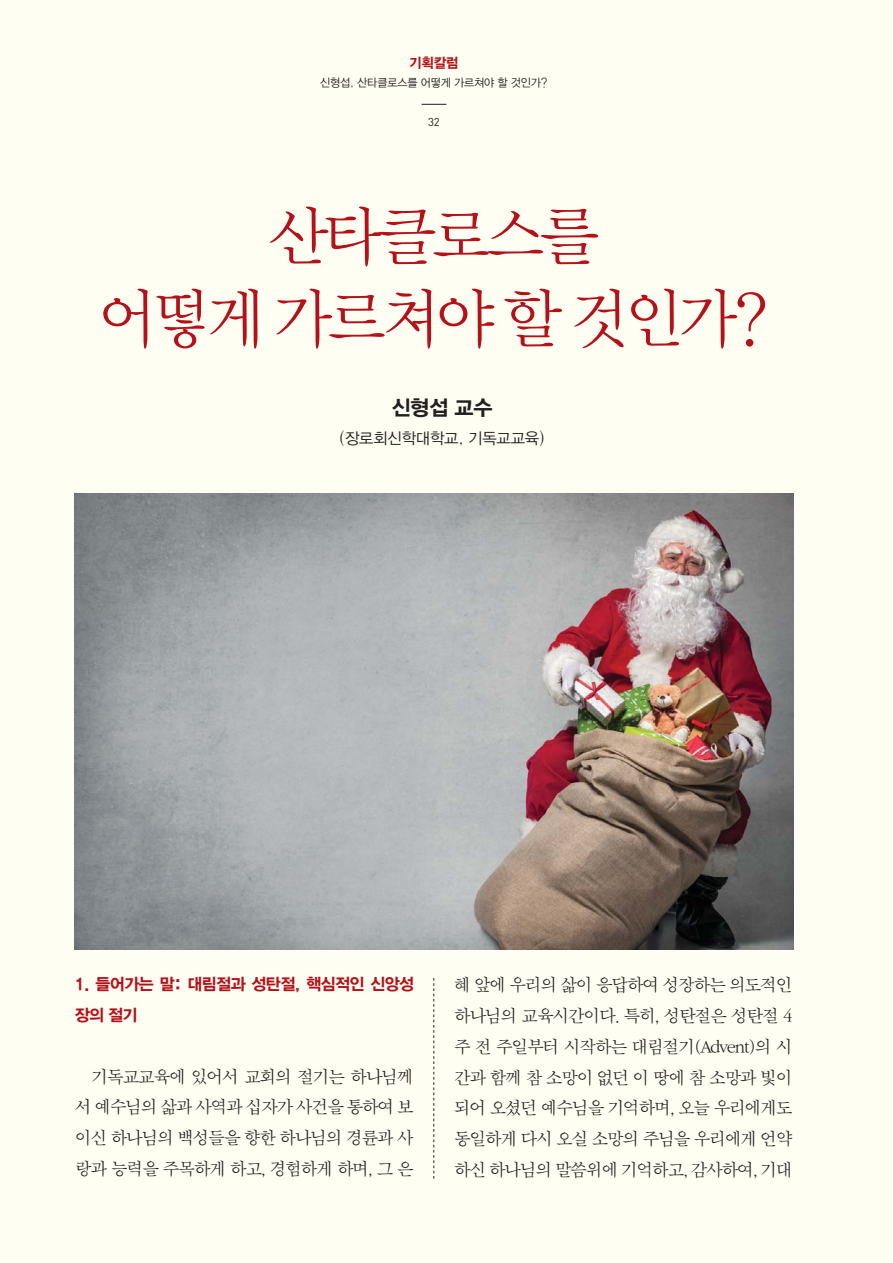
<style>
.page{position:relative;width:893px;height:1263px;background:#fff}
.page>*{position:absolute;margin:0;border:0;box-sizing:border-box;transform-origin:0 0}
.t1{font:64.65px/82.1px "Yoon Myungjo L KS Cms UHC H";letter-spacing:-.075em;color:#b5111a;text-align:center}
.t2{font:21px "Yoon Gothic B KS Cms UHC H";color:#231f20}
.t3{font:17.4px/30.8px "SM3 S Pmu 02 KS Cms UHC H";letter-spacing:-.1em;color:#231f20;text-align:justify}
.t4{font:16.65px/30.8px "Yoon Gothic B KS Cms UHC H";letter-spacing:-.035em;color:#b5111a}
.t5{font:15.75px "Yoon Gothic L KS Cms UHC H";letter-spacing:-.01em;color:#231f20}
.t6{font:13.95px "Yoon Gothic B KS Cms UHC H";color:#b5111a}
.t7{font:11.4px "Yoon Gothic L KS Cms UHC H";letter-spacing:-.01em;color:#231f20}
.t8{font:11.4px "DIN";color:#231f20}
</style>
<div class="page">
<div style="left:1px;top:0;width:891px;height:1263px;background:#fffef2"></div>
<svg style="left:433px;top:978px;width:1px;height:201px"></svg>
<svg style="left:422px;top:104px;width:24px;height:1px"></svg>
<img style="left:75px;top:494px;width:718px;height:455px">
<p class="t6" style="left:409px;top:56px;width:51px">기획칼럼</p>
<p class="t7" style="left:320px;top:77px;width:229px">신형섭, 산타클로스를 어떻게 가르쳐야 할 것인가?</p>
<p class="t8" style="left:428px;top:114px;width:13px">32</p>
<h1 class="t1" style="left:98px;top:199px;width:674px">산타클로스를<br>어떻게 가르쳐야 할 것인가?</h1>
<p class="t2" style="left:392px;top:398px;width:102px">신형섭 교수</p>
<p class="t5" style="left:340px;top:432px;width:207px">(장로회신학대학교, 기독교교육)</p>
<p class="t4" style="left:75px;top:970px;width:341px">1. 들어가는 말: 대림절과 성탄절, 핵심적인 신앙성 장의 절기</p>
<p class="t3" style="left:75px;top:1062px;width:341px;text-indent:16px">기독교교육에 있어서 교회의 절기는 하나님께 서 예수님의 삶과 사역과 십자가 사건을 통하여 보 이신 하나님의 백성들을 향한 하나님의 경륜과 사 랑과 능력을 주목하게 하고, 경험하게 하며, 그 은</p>
<p class="t3" style="left:454px;top:971px;width:341px">혜 앞에 우리의 삶이 응답하여 성장하는 의도적인 하나님의 교육시간이다. 특히, 성탄절은 성탄절 4 주 전 주일부터 시작하는 대림절기(Advent)의 시 간과 함께 참 소망이 없던 이 땅에 참 소망과 빛이 되어 오셨던 예수님을 기억하며, 오늘 우리에게도 동일하게 다시 오실 소망의 주님을 우리에게 언약 하신 하나님의 말씀위에 기억하고, 감사하여, 기대</p>
</div>
